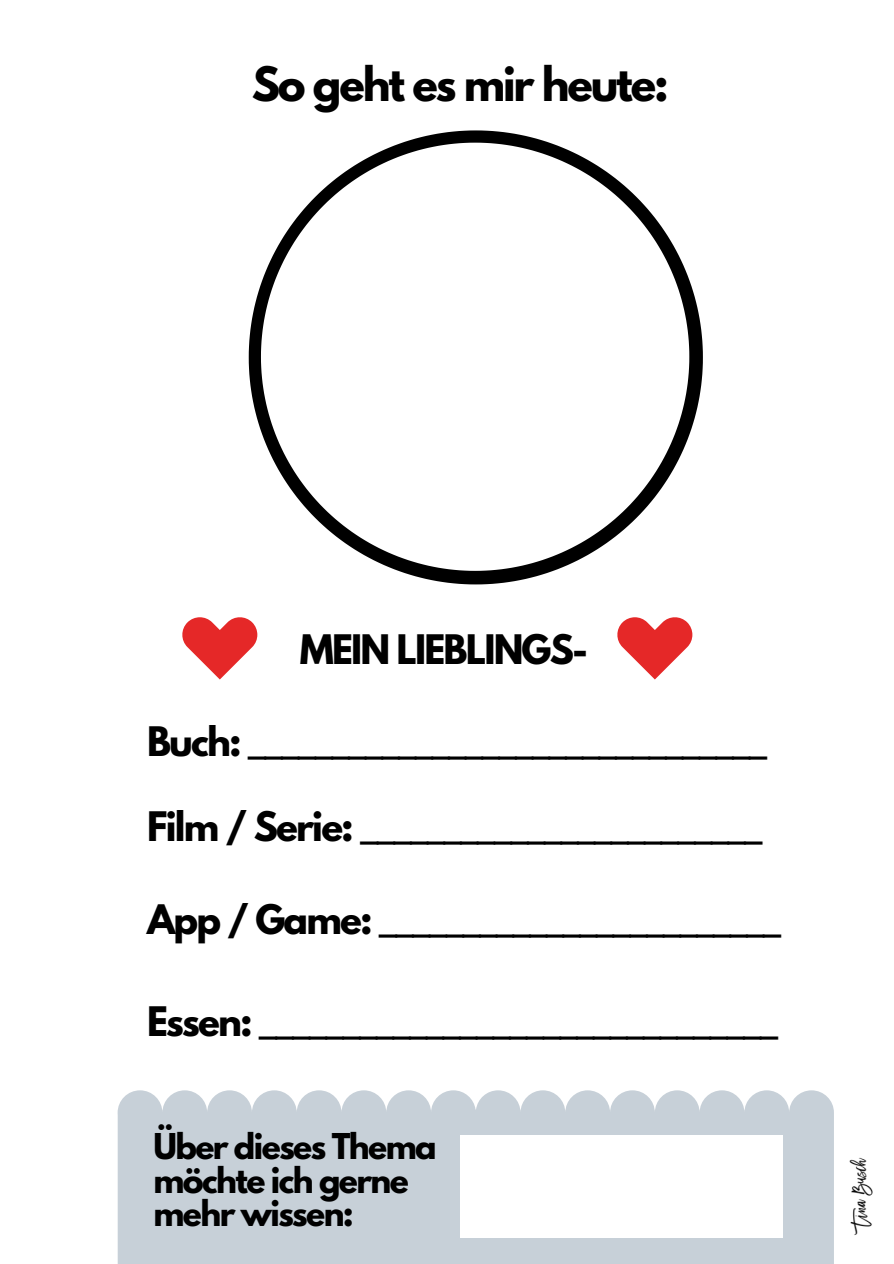
<style>
.page{position:relative;width:894px;height:1264px;background:#fff}
.page>*{position:absolute;margin:0;border:0;box-sizing:border-box;transform-origin:0 0}
.t1{font:700 42px "League Spartan";letter-spacing:-.05em;color:#000}
.t2{font:700 36px "League Spartan";letter-spacing:-.05em;color:#000}
.t3{font:700 31.5px/33.8px "League Spartan";letter-spacing:-.05em;color:#000}
</style>
<div class="page">
<svg style="left:249px;top:130px;width:453px;height:454px"></svg>
<svg style="left:261px;top:143px;width:428px;height:428px"></svg>
<svg style="left:182px;top:617px;width:75px;height:62px"></svg>
<svg style="left:617px;top:617px;width:75px;height:62px"></svg>
<div style="left:118px;top:1090px;width:716px;height:173px;background:#c7d0d8"></div>
<div style="left:460px;top:1134px;width:322px;height:103px;background:#fff"></div>
<img style="left:849px;top:1157px;width:24px;height:78px">
<p class="t1" style="left:252px;top:63px;width:418px">So geht es mir heute:</p>
<p class="t2" style="left:300px;top:631px;width:290px">MEIN LIEBLINGS-</p>
<p class="t2" style="left:147px;top:723px;width:621px">Buch: _______________________________</p>
<p class="t2" style="left:147px;top:808px;width:617px">Film / Serie: ________________________</p>
<p class="t2" style="left:147px;top:901px;width:635px">App / Game: ________________________</p>
<p class="t2" style="left:147px;top:1003px;width:632px">Essen: _______________________________</p>
<p class="t3" style="left:153px;top:1133px;width:285px">Über dieses Thema möchte ich gerne mehr wissen:</p>
</div>
